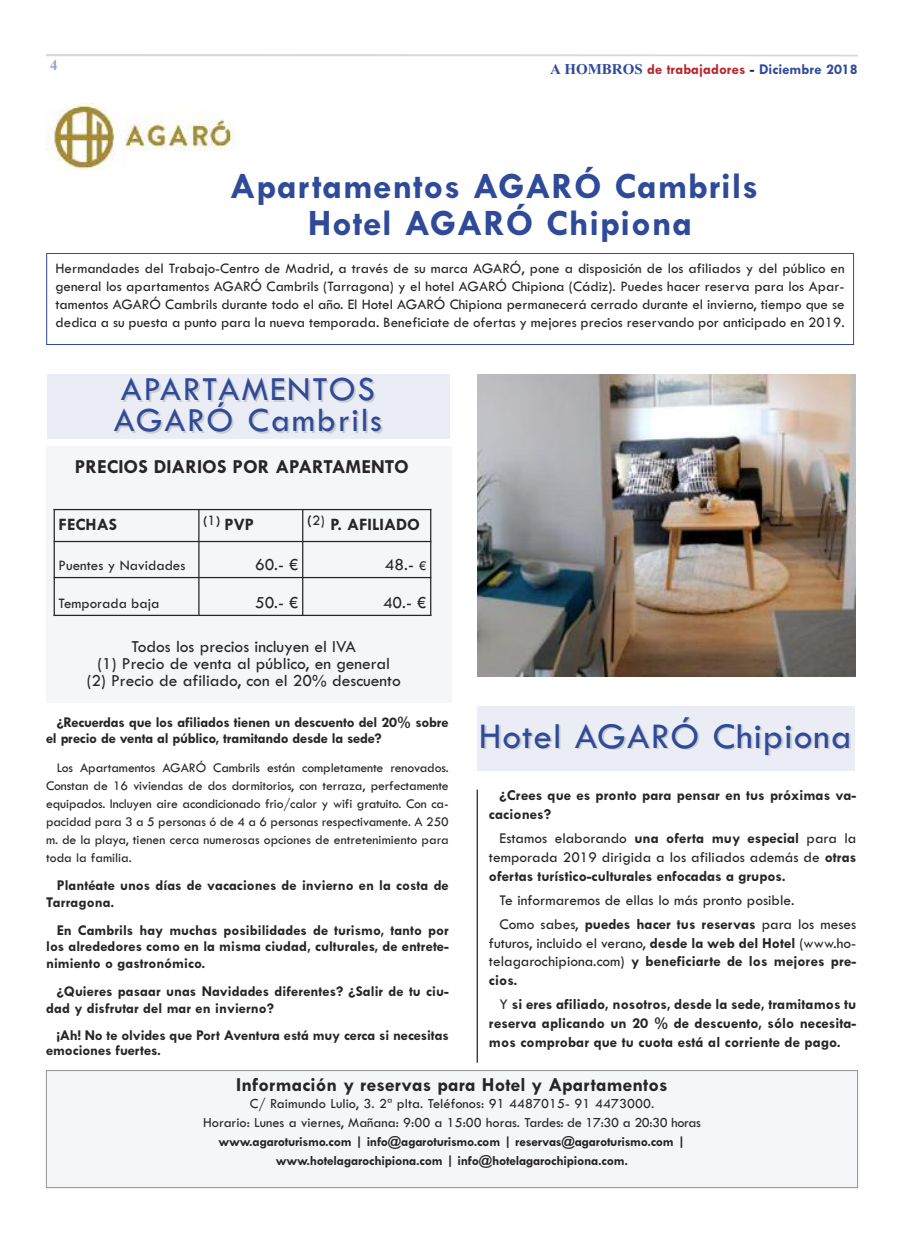
<style>
.page{position:relative;width:904px;height:1234px;background:#fff}
.page>*{position:absolute;margin:0;border:0;box-sizing:border-box;transform-origin:0 0}
.t1{font:700 37.5px/37.5px "Tw Cen";letter-spacing:.02em;color:#2f4a98;text-align:center}
.t2{font:37.5px "Tw Cen";letter-spacing:.025em;color:#2f4a98}
.t3{font:35px/31.2px "Tw Cen";letter-spacing:.05em;color:#2f4a98}
.t4{font:700 20px "Tw Cen";letter-spacing:.005em;color:#272526}
.t5{font:17.5px/16.9px "Tw Cen";color:#272526;text-align:center}
.t6{font:700 17.5px "Tw Cen";color:#272526}
.t7{font:700 15.38px/18.8px "Tw Cen";color:#272526;text-align:justify}
.t8{font:15.38px/18.8px "Tw Cen";color:#272526}
.t9{font:15px/18px "Tw Cen";color:#272526;text-align:justify}
.t10{font:700 15px/16.6px "Tw Cen";color:#272526}
.t11{font:700 15px/15.4px "Tw Cen";letter-spacing:-.02em;color:#272526}
.t12{font:700 15px "Tw Cen";color:#b5272d}
.t13{font:700 15px "Times New Roman";color:#96a5cd}
.t14{font:14.38px/18.8px "Tw Cen";color:#272526;text-align:center}
.t15{font:13.75px/17.9px "Tw Cen";color:#272526;text-align:justify}
.t16{font:700 13.75px/18.8px "Tw Cen";letter-spacing:-.02em;color:#272526;text-align:center}
.s1{font-family:"Times New Roman";color:#2e4a9c}
.s2{color:#272526}
.s3{color:#2e4a9c}
.s4{font-size:13.75px}
.s5{font-weight:400}
.s6{font-weight:700}
</style>
<div class="page">
<svg style="left:46px;top:54px;width:812px;height:3px"></svg>
<img style="left:47px;top:103px;width:191px;height:66px">
<div style="left:46px;top:446px;width:406px;height:256px;background:#f5f6fa"></div>
<div style="left:47px;top:253px;width:806px;height:91px;border:1px solid #2e4a9c"></div>
<div style="left:47px;top:1070px;width:810px;height:116px;background:#f5f6fa"></div>
<div style="left:46px;top:1069px;width:811px;height:118px;border:1px solid #909396"></div>
<hr style="left:54px;top:509px;width:1px;height:107px;background:#272526">
<hr style="left:198px;top:509px;width:1px;height:107px;background:#272526">
<hr style="left:302px;top:509px;width:1px;height:107px;background:#272526">
<hr style="left:430px;top:509px;width:1px;height:107px;background:#272526">
<hr style="left:54px;top:509px;width:377px;height:1px;background:#272526">
<hr style="left:54px;top:540px;width:377px;height:2px;background:#272526">
<hr style="left:54px;top:577px;width:377px;height:1px;background:#272526">
<hr style="left:54px;top:614px;width:377px;height:2px;background:#272526">
<div style="left:47px;top:374px;width:403px;height:65px;background:#eaedf5"></div>
<div style="left:477px;top:706px;width:378px;height:64px;background:#eaedf5"></div>
<hr style="left:476px;top:789px;width:2px;height:273px;background:#272526">
<img style="left:477px;top:374px;width:378px;height:302px">
<p class="t13" style="left:50px;top:56px;width:9px">4</p>
<p class="t12" style="left:550px;top:60px;width:309px"><span class="s1">A HOMBROS</span> de trabajadores <span class="s2">-</span> <span class="s3">Diciembre 2018</span></p>
<h1 class="t1" style="left:230px;top:166px;width:530px">Apartamentos AGARÓ Cambrils<br>Hotel AGARÓ Chipiona</h1>
<p class="t9" style="left:56px;top:258px;width:790px">Hermandades del Trabajo-Centro de Madrid, a través de su marca AGARÓ, pone a disposición de los afiliados y del público en general los apartamentos AGARÓ Cambrils (Tarragona) y el hotel AGARÓ Chipiona (Cádiz). Puedes hacer reserva para los Apar&shy;tamentos AGARÓ Cambrils durante todo el año. El Hotel AGARÓ Chipiona permanecerá cerrado durante el invierno, tiempo que se dedica a su puesta a punto para la nueva temporada. Beneficiate de ofertas y mejores precios reservando por anticipado en 2019.</p>
<h2 class="t3" style="left:114px;top:372px;width:270px">APARTAMENTOS<br>AGARÓ Cambrils</h2>
<h3 class="t4" style="left:75px;top:454px;width:336px">PRECIOS DIARIOS POR APARTAMENTO</h3>
<p class="t6" style="left:59px;top:513px;width:60px">FECHAS</p>
<p class="t6" style="left:203px;top:513px;width:52px"><sup>(</sup><sup>1</sup><sup>)</sup> PVP</p>
<p class="t6" style="left:307px;top:513px;width:115px"><sup>(</sup><sup>2)</sup> P. AFILIADO</p>
<p class="t9" style="left:59px;top:556px;width:128px">Puentes y Navidades</p>
<p class="t5" style="left:255px;top:555px;width:45px">60.- €</p>
<p class="t5" style="left:385px;top:555px;width:43px">48.- <span class="s4">€</span></p>
<p class="t9" style="left:59px;top:594px;width:102px">Temporada baja</p>
<p class="t5" style="left:255px;top:593px;width:45px">50.- €</p>
<p class="t5" style="left:383px;top:593px;width:45px">40.- €</p>
<p class="t5" style="left:87px;top:637px;width:315px">Todos los precios incluyen el IVA<br>(1) Precio de venta al público, en general (2) Precio de afiliado, con el 20% descuento</p>
<p class="t11" style="left:46px;top:714px;width:404px;text-indent:11px">¿Recuerdas que los afiliados tienen un descuento del 20% sobre el precio de venta al público, tramitando desde la sede?</p>
<p class="t15" style="left:46px;top:758px;width:404px;text-indent:11px">Los Apartamentos AGARÓ Cambrils están completamente renovados.<br>Constan de 16 viviendas de dos dormitorios, con terraza, perfectamente equipados. Incluyen aire acondicionado frio/calor y wifi gratuito. Con ca&shy;pacidad para 3 a 5 personas ó de 4 a 6 personas respectivamente. A 250 m. de la playa, tienen cerca numerosas opciones de entretenimiento para toda la familia.</p>
<p class="t10" style="left:46px;top:876px;width:404px;text-indent:11px">Plantéate unos días de vacaciones de invierno en la costa de<br>Tarragona.</p>
<p class="t10" style="left:46px;top:921px;width:404px;text-align:justify;text-indent:11px">En Cambrils hay muchas posibilidades de turismo, tanto por los alrededores como en la misma ciudad, culturales, de entrete&shy;nimiento o gastronómico.</p>
<p class="t10" style="left:46px;top:982px;width:404px;text-indent:11px">¿Quieres pasaar unas Navidades diferentes? ¿Salir de tu ciu&shy;dad y disfrutar del mar en invierno?</p>
<p class="t10" style="left:46px;top:1026px;width:404px;line-height:15.4px;text-indent:11px">¡Ah! No te olvides que Port Aventura está muy cerca si necesitas emociones fuertes.</p>
<h1 class="t2" style="left:479px;top:712px;width:374px">Hotel AGARÓ Chipiona</h1>
<p class="t7" style="left:489px;top:785px;width:369px;text-indent:11px">¿Crees que es pronto para pensar en tus próximas va&shy;caciones?</p>
<p class="t7" style="left:489px;top:828px;width:369px;text-indent:11px"><span class="s5">Estamos elaborando</span> una oferta muy especial <span class="s5">para la temporada 2019 dirigida a los afiliados además de</span> otras ofertas turístico-culturales enfocadas a grupos.</p>
<p class="t8" style="left:499px;top:887px;width:358px;line-height:24.1px">Te informaremos de ellas lo más pronto posible.<br>Como sabes, <span class="s6">puedes hacer tus reservas</span> para los meses</p>
<p class="t8" style="left:489px;top:932px;width:369px;text-align:justify">futuros, incluido el verano, <span class="s6">desde la web del Hotel</span> (www.ho&shy;telagarochipiona.com) <span class="s6">y beneficiarte de los mejores pre&shy;cios.</span></p>
<p class="t7" style="left:489px;top:994px;width:369px;text-indent:11px"><span class="s5">Y</span> si eres afiliado, nosotros, desde la sede, tramitamos tu reserva aplicando un 20 % de descuento, sólo necesita&shy;mos comprobar que tu cuota está al corriente de pago.</p>
<h3 class="t4" style="left:236px;top:1072px;width:433px">Información y reservas para Hotel y Apartamentos</h3>
<p class="t14" style="left:203px;top:1093px;width:499px">C/ Raimundo Lulio, 3. 2ª plta. Teléfonos: 91 4487015- 91 4473000.<br>Horario: Lunes a viernes, Mañana: 9:00 a 15:00 horas. Tardes: de 17:30 a 20:30 horas</p>
<p class="t16" style="left:218px;top:1131px;width:468px">www.agaroturismo.com | info@agaroturismo.com | reservas@agaroturismo.com | www.hotelagarochipiona.com | info@hotelagarochipiona.com.</p>
</div>
